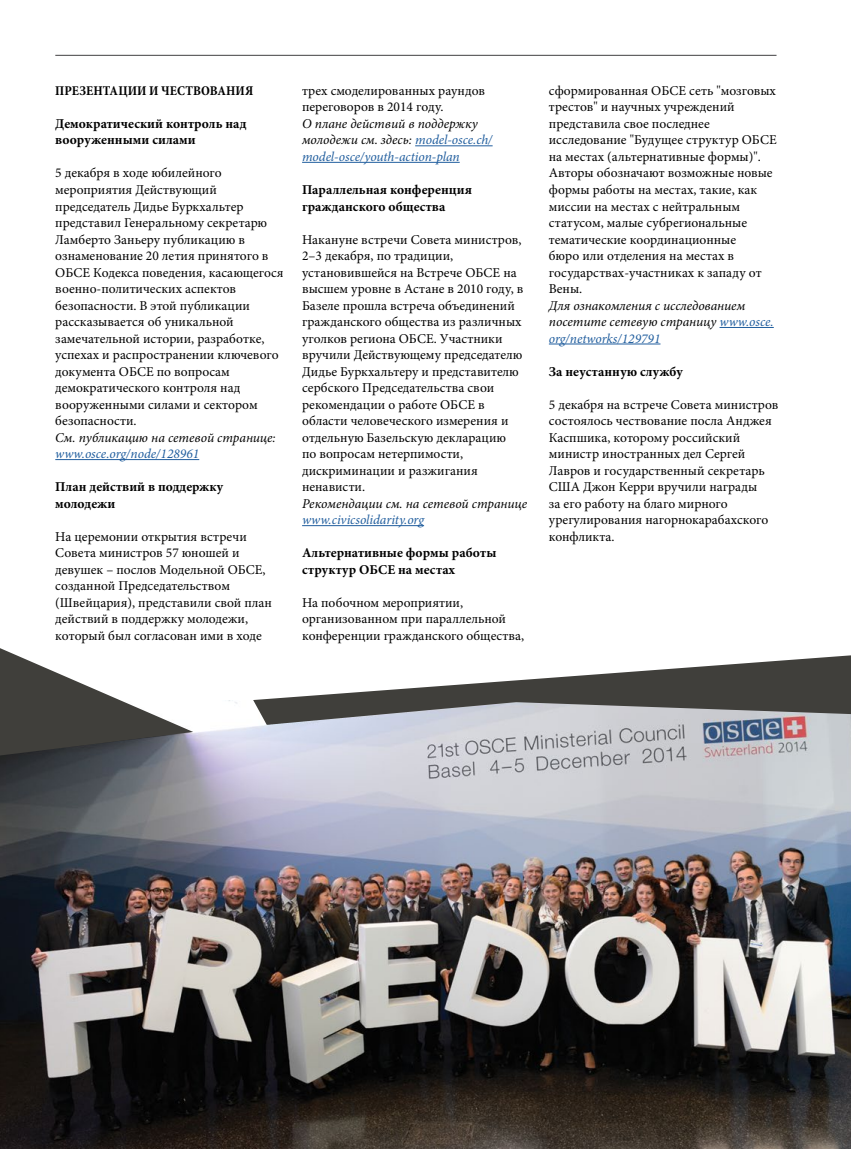
<style>
.page{position:relative;width:851px;height:1149px;background:#fff}
.page>*{position:absolute;margin:0;border:0;box-sizing:border-box;transform-origin:0 0}
.t1{font:13.5px/16.5px "Minion Pro";color:#000}
.t2{font:700 13.5px/16.5px "Minion Pro";color:#000}
.t3{font:italic 13.5px/16.5px "Minion Pro";color:#000}
.t4{font:italic 13.5px/16.5px "Minion Pro";letter-spacing:-.005em;color:#215e9e}
.t5{font:700 condensed 13.5px "Minion Pro";color:#000}
.s1{color:#000}
.s2{color:#215e9e}
</style>
<div class="page">
<hr style="left:55px;top:55px;width:721px;height:1px;background:#414042">
<hr style="left:55px;top:459px;width:144px;height:1px;background:#215e9e">
<hr style="left:415px;top:145px;width:77px;height:1px;background:#215e9e">
<hr style="left:302px;top:162px;width:157px;height:1px;background:#215e9e">
<hr style="left:302px;top:525px;width:122px;height:1px;background:#215e9e">
<hr style="left:719px;top:327px;width:54px;height:1px;background:#215e9e">
<hr style="left:549px;top:343px;width:111px;height:1px;background:#215e9e">
<img style="left:0;top:700px;width:850px;height:448px">
<svg style="left:0;top:648px;width:193px;height:107px"></svg>
<svg style="left:253px;top:655px;width:597px;height:69px"></svg>
<p class="t5" style="left:55px;top:81px;width:199px">ПРЕЗЕНТАЦИИ И ЧЕСТВОВАНИЯ</p>
<p class="t2" style="left:55px;top:115px;width:193px">Демократический контроль над вооруженными силами</p>
<p class="t1" style="left:55px;top:165px;width:230px">5 декабря в ходе юбилейного мероприятия Действующий председатель Дидье Буркхальтер представил Генеральному секретарю<br>Ламберто Заньеру публикацию в ознаменование 20 летия принятого в<br>ОБСЕ Кодекса поведения, касающегося военно-политических аспектов безопасности. В этой публикации рассказывается об уникальной замечательной истории, разработке, успехах и распространении ключевого документа ОБСЕ по вопросам демократического контроля над вооруженными силами и сектором безопасности.</p>
<p class="t3" style="left:55px;top:429px;width:222px">См. публикацию на сетевой странице:</p>
<p class="t4" style="left:55px;top:445px;width:145px">www.osce.org/node/128961</p>
<p class="t2" style="left:55px;top:478px;width:169px">План действий в поддержку молодежи</p>
<p class="t1" style="left:55px;top:528px;width:218px">На церемонии открытия встречи<br>Совета министров 57 юношей и девушек – послов Модельной ОБСЕ, созданной Председательством (Швейцария), представили свой план действий в поддержку молодежи, который был согласован ими в ходе</p>
<p class="t1" style="left:302px;top:82px;width:184px">трех смоделированных раундов переговоров в 2014 году.</p>
<p class="t4" style="left:302px;top:115px;width:192px"><span class="s1">О плане действий в поддержку молодежи см. здесь:</span> model-osce.ch/ model-osce/youth-action-plan</p>
<p class="t2" style="left:302px;top:181px;width:171px">Параллельная конференция гражданского общества</p>
<p class="t1" style="left:302px;top:231px;width:223px">Накануне встречи Совета министров,<br>2–3 декабря, по традиции, установившейся на Встрече ОБСЕ на высшем уровне в Астане в 2010 году, в<br>Базеле прошла встреча объединений гражданского общества из различных уголков региона ОБСЕ. Участники вручили Действующему председателю<br>Дидье Буркхальтеру и представителю сербского Председательства свои рекомендации о работе ОБСЕ в области человеческого измерения и отдельную Базельскую декларацию по вопросам нетерпимости, дискриминации и разжигания ненависти.</p>
<p class="t3" style="left:302px;top:495px;width:227px">Рекомендации см. на сетевой странице</p>
<p class="t4" style="left:302px;top:511px;width:123px">www.civicsolidarity.org</p>
<p class="t2" style="left:302px;top:544px;width:196px">Альтернативные формы работы структур ОБСЕ на местах</p>
<p class="t1" style="left:302px;top:594px;width:224px">На побочном мероприятии, организованном при параллельной конференции гражданского общества,</p>
<p class="t1" style="left:549px;top:82px;width:229px">сформированная ОБСЕ сеть "мозговых трестов" и научных учреждений представила свое последнее исследование "Будущее структур ОБСЕ на местах (альтернативные формы)".<br>Авторы обозначают возможные новые формы работы на местах, такие, как миссии на местах с нейтральным статусом, малые субрегиональные тематические координационные<br>бюро или отделения на местах в государствах-участниках к западу от<br>Вены.</p>
<p class="t3" style="left:549px;top:297px;width:226px">Для ознакомления с исследованием посетите сетевую страницу <span class="s2">www.osce. org/networks/129791</span></p>
<p class="t2" style="left:549px;top:363px;width:135px">За неустанную службу</p>
<p class="t1" style="left:549px;top:396px;width:231px">5 декабря на встрече Совета министров состоялось чествование посла Анджея<br>Каспшика, которому российский министр иностранных дел Сергей<br>Лавров и государственный секретарь<br>США Джон Керри вручили награды<br>за его работу на благо мирного урегулирования нагорнокарабахского конфликта.</p>
</div>
